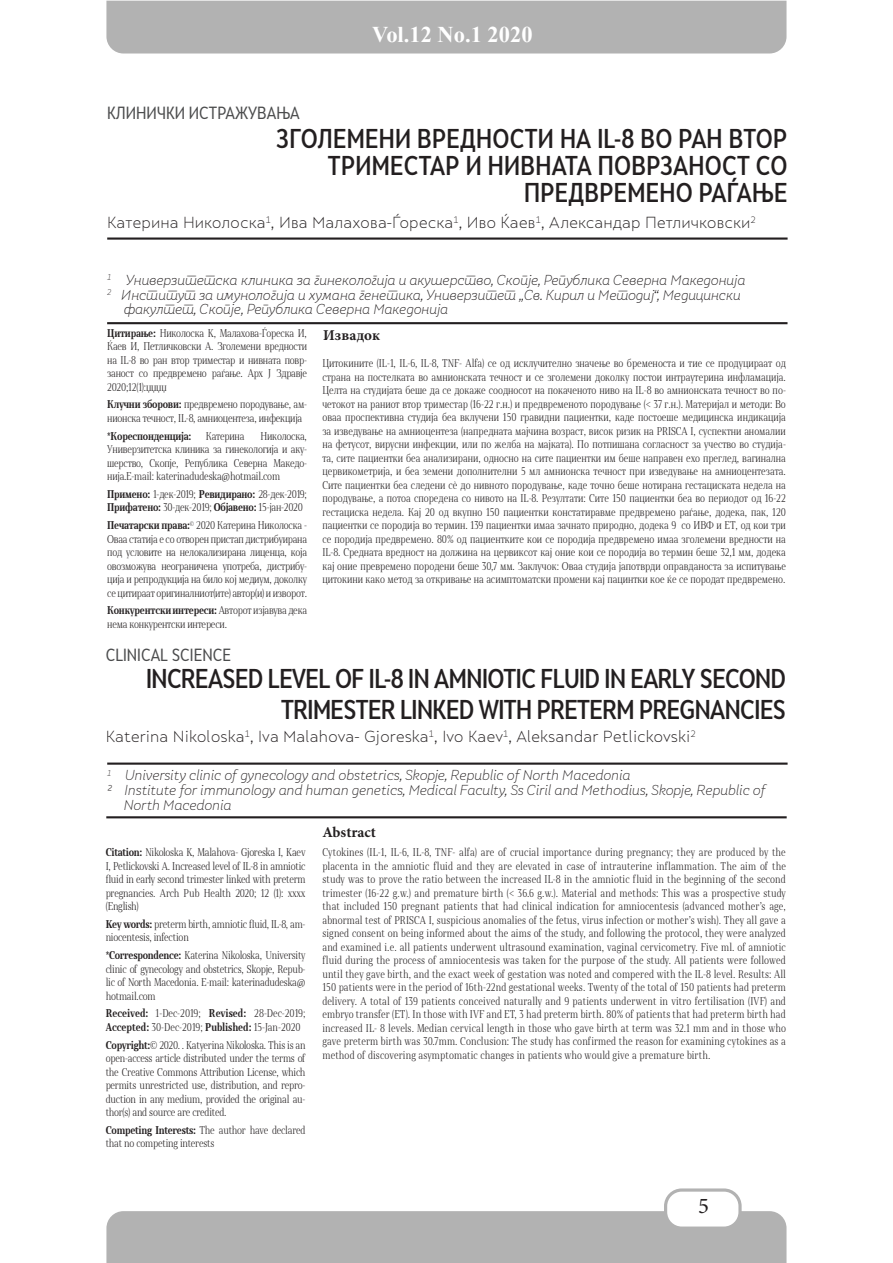
<style>
.page{position:relative;width:893px;height:1263px;background:#fff}
.page>*{position:absolute;margin:0;border:0;box-sizing:border-box;transform-origin:0 0}
.t1{font:500 25.5px/30.6px "Skola Sans Cn";letter-spacing:-.02em;color:#231f20;text-align:right}
.t2{font:500 25.5px/27px "Skola Sans Cn";letter-spacing:.01em;color:#231f20;text-align:right}
.t3{font:700 22.5px "Times New Roman";color:#fff}
.t4{font:22.5px "Minion Pro";color:#231f20}
.t5{font:16.5px "Skola Sans Cn";color:#4b4c4d}
.t6{font:300 15px "Skola Sans";color:#231f20}
.t7{font:700 15px "Minion Pro";color:#231f20}
.t8{font:300 13.5px "Skola Sans It";letter-spacing:-.02em;color:#231f20}
.t9{font:300 10.5px/13.5px "Skola Serif Cn";letter-spacing:-.02em;color:#231f20;text-align:justify}
.t10{font:300 10.5px/13.5px "Skola Serif Cn";color:#231f20}
.t11{font:700 10.5px "Skola Serif Cn";letter-spacing:-.02em;color:#231f20}
.s1{font-weight:700}
</style>
<div class="page">
<div style="left:106px;top:1211px;width:680px;height:52px;background:#b2b2b2"></div>
<div style="left:666px;top:1190px;width:74px;height:38px;background:#fff;border-radius:16px"></div>
<div style="left:664px;top:1188px;width:78px;height:42px;border:3px solid #b2b2b2;border-radius:16px"></div>
<div style="left:106px;top:1px;width:680px;height:53px;background:#b2b2b2"></div>
<hr style="left:107px;top:322px;width:680px;height:2px;background:#231f20">
<hr style="left:107px;top:237px;width:681px;height:3px;background:#231f20">
<hr style="left:106px;top:816px;width:681px;height:2px;background:#231f20">
<hr style="left:107px;top:762px;width:681px;height:3px;background:#231f20">
<p class="t5" style="left:107px;top:103px;width:194px">КЛИНИЧКИ ИСТРАЖУВАЊА</p>
<p class="t3" style="left:372px;top:18px;width:162px">Vol.12 No.1 2020</p>
<p class="t2" style="left:276px;top:124px;width:513px">ЗГОЛЕМЕНИ ВРЕДНОСТИ НА IL-8 ВО РАН ВТОР<br>ТРИМЕСТАР И НИВНАТА ПОВРЗАНОСТ СО<br>ПРЕДВРЕМЕНО РАЃАЊЕ</p>
<p class="t6" style="left:107px;top:213px;width:650px">Катерина Николоска<sup>1</sup>, Ива Малахова-Ѓореска<sup>1</sup>, Иво Ќаев<sup>1</sup>, Александар Петличковски<sup>2</sup></p>
<p class="t8" style="left:107px;top:272px;width:640px"><sup>1</sup> Универзитетска клиника за гинекологија и акушерство, Скопје, Република Северна Македонија</p>
<p class="t8" style="left:107px;top:287px;width:635px"><sup>2</sup> Институт за имунологија и хумана генетика, Универзитет „Св. Кирил и Методиј“, Медицински</p>
<p class="t8" style="left:123px;top:301px;width:326px">факултет, Скопје, Република Северна Македонија</p>
<p class="t9" style="left:107px;top:326px;width:201px"><span class="s1">Цитирање:</span> Николоска K, Малахова-Ѓореска И, Ќаев И, Петличковски А. Зголемени вредности на IL-8 во ран втор триместар и нивната повр&shy;заност со предвремено раѓање. Арх Ј Здравје 2020;12(1):џџџџ</p>
<p class="t9" style="left:107px;top:398px;width:201px"><span class="s1">Клучни зборови:</span> предвремено породување, ам&shy;нионска течност, IL-8, амниоцентеза, инфекција</p>
<p class="t11" style="left:107px;top:429px;width:86px">*Кореспонденција:</p>
<p class="t9" style="left:206px;top:429px;width:40px">Катерина</p>
<p class="t7" style="left:323px;top:324px;width:58px">Извадок</p>
<p class="t9" style="left:322px;top:356px;width:465px">Цитокините (IL-1, IL-6, IL-8, TNF- Alfa) се од исклучително значење во бременоста и тие се продуцираат од страна на постелката во амнионската течност и се зголемени доколку постои интраутерина инфламација.<br>Целта на студијата беше да се докаже соодносот на покаченото ниво на IL-8 во амнионската течност во по&shy;четокот на раниот втор триместар (16-22 г.н.) и предвременото породување (&lt; 37 г.н.). Материјал и методи: Во оваа проспективна студија беа вклучени 150 гравидни пациентки, каде постоеше медицинска индикација за изведување на амниоцентеза (напредната мајчина возраст, висок ризик на PRISCA I, суспектни аномалии на фетусот, вирусни инфекции, или по желба на мајката). По потпишана согласност за учество во студија&shy;та, сите пациентки беа анализирани, односно на сите пациентки им беше направен ехо преглед, вагинална цервикометрија, и беа земени дополнителни 5 мл амнионска течност при изведување на амниоцентезата.<br>Сите пациентки беа следени сè до нивното породување, каде точно беше нотирана гестациската недела на породување, а потоа споредена со нивото на IL-8. Резултати: Сите 150 пациентки беа во периодот од 16-22 гестациска недела. Кај 20 од вкупно 150 пациентки констатиравме предвремено раѓање, додека, пак, 120 пациентки се породија во термин. 139 пациентки имаа зачнато природно, додека 9 со ИВФ и ЕТ, од кои три се породија предвремено. 80% од пациентките кои се породија предвремено имаа зголемени вредности на IL-8. Средната вредност на должина на цервиксот кај оние кои се породија во термин беше 32,1 мм, додека кај оние превремено породени беше 30,7 мм. Заклучок: Оваа студија јапотврди оправданоста за испитување цитокини како метод за откривање на асимптоматски промени кај пацинтки кое ќе се породат предвремено.</p>
<p class="t9" style="left:107px;top:429px;width:201px;text-indent:153px">Николоска, Универзитетска клиника за гинекологија и аку&shy;шерство, Скопје, Република Северна Македо&shy;нија.E-mail: katerinadudeska@hotmail.com</p>
<p class="t9" style="left:107px;top:487px;width:201px"><span class="s1">Примено:</span> 1-дек-2019; <span class="s1">Ревидирано:</span> 28-дек-2019;<br><span class="s1">Прифатено:</span> 30-дек-2019; <span class="s1">Објавено:</span> 15-јан-2020</p>
<p class="t9" style="left:107px;top:518px;width:201px"><span class="s1">Печатарски права:</span><sup>©</sup> 2020 Катерина Николоска - Оваа статија е со отворен пристап дистрибуирана под условите на нелокализирана лиценца, која овозможува неограничена употреба, дистрибу&shy;ција и репродукција на било кој медиум, доколку се цитираат оригиналниот(ите) автор(и) и изворот.</p>
<p class="t9" style="left:107px;top:604px;width:201px"><span class="s1">Конкурентски интереси:</span> Авторот изјавува дека нема конкурентски интереси.</p>
<p class="t5" style="left:106px;top:645px;width:127px">CLINICAL SCIENCE</p>
<p class="t1" style="left:146px;top:663px;width:641px">INCREASED LEVEL OF IL-8 IN AMNIOTIC FLUID IN EARLY SECOND<br>TRIMESTER LINKED WITH PRETERM PREGNANCIES</p>
<p class="t6" style="left:106px;top:728px;width:591px">Katerina Nikoloska<sup>1</sup>, Iva Malahova- Gjoreska<sup>1</sup>, Ivo Kaev<sup>1</sup>, Aleksandar Petlickovski<sup>2</sup></p>
<p class="t8" style="left:107px;top:767px;width:525px"><sup>1</sup> University clinic of gynecology and obstetrics, Skopje, Republic of North Macedonia</p>
<p class="t8" style="left:107px;top:782px;width:660px">² Institute for immunology and human genetics, Medical Faculty, Ss Ciril and Methodius, Skopje, Republic of</p>
<p class="t8" style="left:123px;top:797px;width:109px">North Macedonia</p>
<p class="t9" style="left:106px;top:845px;width:201px"><span class="s1">Citation:</span> Nikoloska K, Malahova- Gjoreska I, Kaev I, Petlickovski A. Increased level of IL-8 in amniotic fluid in early second trimester linked with preterm pregnancies. Arch Pub Health 2020; 12 (1): xxxx (English)</p>
<p class="t9" style="left:106px;top:917px;width:201px"><span class="s1">Key words:</span> preterm birth, amniotic fluid, IL-8, am&shy;niocentesis, infection</p>
<p class="t9" style="left:106px;top:948px;width:201px"><span class="s1">*Correspondence:</span> Katerina Nikoloska, University clinic of gynecology and obstetrics, Skopje, Repub&shy;lic of North Macedonia. Е-mail: katerinadudeska@ hotmail.com</p>
<p class="t10" style="left:106px;top:1007px;width:201px"><span class="s1">Received:</span> 1-Dec-2019; <span class="s1">Revised:</span> 28-Dec-2019;<br><span class="s1">Accepted:</span> 30-Dec-2019; <span class="s1">Published:</span> 15-Jan-2020</p>
<p class="t9" style="left:106px;top:1038px;width:201px"><span class="s1">Copyright:</span>© 2020. . Katyerina Nikoloska. This is an open-access article distributed under the terms of the Creative Commons Attribution License, which permits unrestricted use, distribution, and repro&shy;duction in any medium, provided the original au&shy;thor(s) and source are credited.</p>
<p class="t9" style="left:106px;top:1123px;width:201px"><span class="s1">Competing Interests:</span> The author have declared that no competing interests</p>
<p class="t7" style="left:322px;top:821px;width:55px">Abstract</p>
<p class="t9" style="left:322px;top:845px;width:465px">Cytokines (IL-1, IL-6, IL-8, TNF- alfa) are of crucial importance during pregnancy; they are produced by the placenta in the amniotic fluid and they are elevated in case of intrauterine inflammation. The аim of the study was to prove the ratio between the increased IL-8 in the amniotic fluid in the beginning of the second trimester (16-22 g.w.) and premature birth (&lt; 36.6 g.w.). Material and methods: This was a prospective study that included 150 pregnant patients that had clinical indication for amniocentesis (advanced mother’s age, abnormal test of PRISCA I, suspicious anomalies of the fetus, virus infection or mother’s wish). They all gave a signed consent on being informed about the aims of the study, and following the protocol, they were analyzed and examined i.e. all patients underwent ultrasound examination, vaginal cervicometry. Five ml. of amniotic fluid during the process of amniocentesis was taken for the purpose of the study. All patients were followed until they gave birth, and the exact week of gestation was noted and compered with the IL-8 level. Results: All 150 patients were in the period of 16th-22nd gestational weeks. Twenty of the total of 150 patients had preterm delivery. A total of 139 patients conceived naturally and 9 patients underwent in vitro fertilisation (IVF) and embryo transfer (ET). In those with IVF and ET, 3 had preterm birth. 80% of patients that had preterm birth had increased IL- 8 levels. Median cervical length in those who gave birth at term was 32.1 mm and in those who gave preterm birth was 30.7mm. Conclusion: The study has confirmed the reason for examining cytokines as a method of discovering asymptomatic changes in patients who would give a premature birth.</p>
<h2 class="t4" style="left:698px;top:1191px;width:12px">5</h2>
</div>
